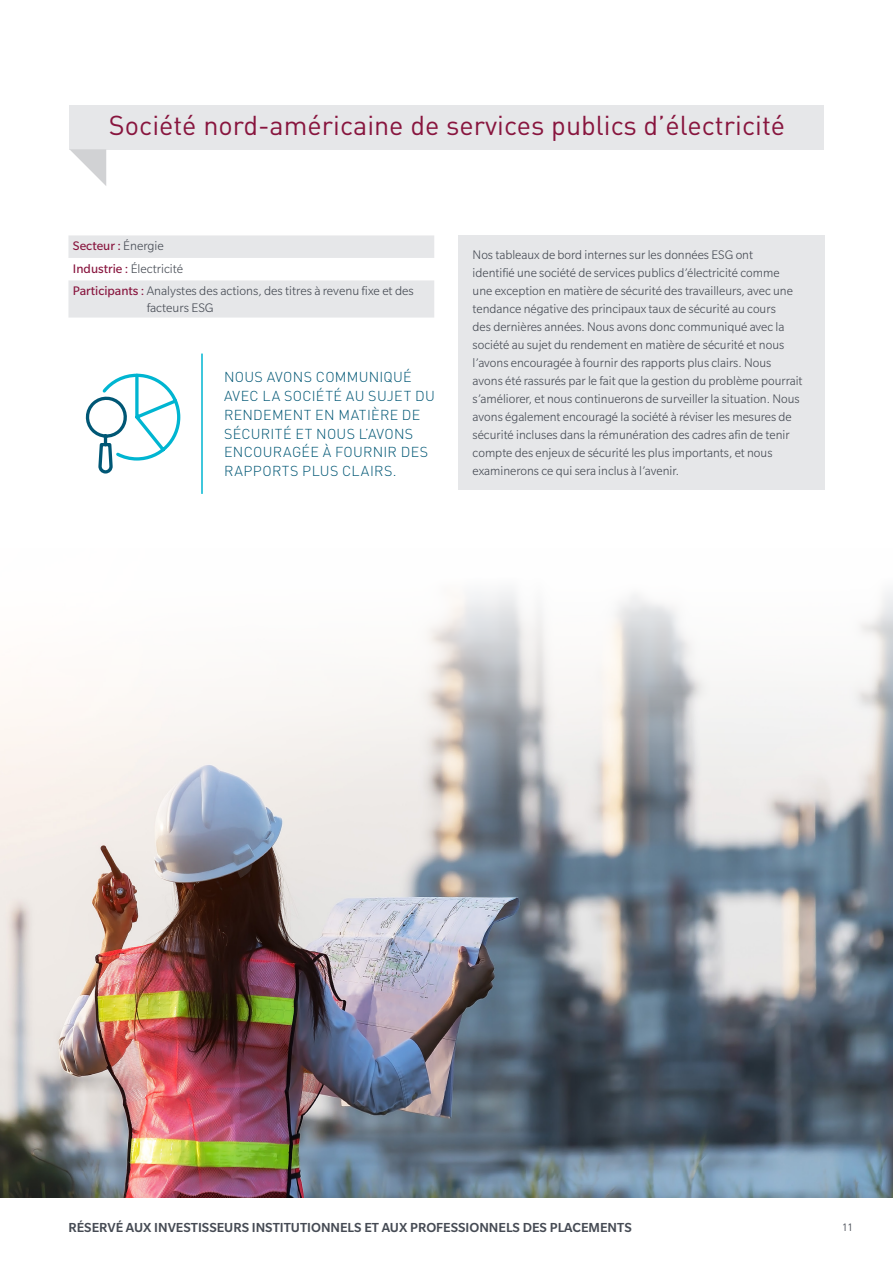
<style>
.page{position:relative;width:893px;height:1263px;background:#fff}
.page>*{position:absolute;margin:0;border:0;box-sizing:border-box;transform-origin:0 0}
.ESG_-_company_name{font:27px "DINOT";color:#88153e}
.sub_subhead{font:300 14.25px/18.8px "DINOT";letter-spacing:.02em;color:#005775}
.t1{font:500 14.25px "Slate Std";color:#464b54}
.body_text{font:300 13.5px/18px "Slate Std";color:#464b54}
.body_text_10_13{font:300 13.5px/16.5px "Slate Std";color:#464b54}
.body_text_10_13-2{font:13.5px "Slate Std";color:#88153e}
.t2{font:10.5px "DINOT";color:#464b54}
.s1{font-weight:300;color:#464b54}
.s2{font-weight:400;color:#88153e}
</style>
<div class="page">
<img style="left:0;top:590px;width:893px;height:607px">
<div style="left:69px;top:105px;width:755px;height:45px;background:#e6e7e9"></div>
<svg style="left:70px;top:149px;width:36px;height:37px"></svg>
<div style="left:458px;top:235px;width:366px;height:255px;background:#e6e7e9"></div>
<hr style="left:201px;top:354px;width:2px;height:140px;background:#00b5d1">
<svg style="left:68px;top:235px;width:366px;height:83px"></svg>
<svg style="left:85px;top:373px;width:96px;height:101px"></svg>
<p class="ESG_-_company_name" style="left:109px;top:109px;width:678px">Société nord-américaine de services publics d’électricité</p>
<p class="body_text_10_13-2" style="left:73px;top:239px;width:92px">Secteur : <span class="s1">Énergie</span></p>
<p class="body_text_10_13" style="left:73px;top:260px;width:112px"><span class="s2">Industrie :</span> Électricité</p>
<p class="body_text_10_13" style="left:147px;top:283px;width:269px;text-indent:-74px"><span class="s2">Participants :</span> Analystes des actions, des titres à revenu fixe et des facteurs ESG</p>
<p class="sub_subhead" style="left:224px;top:368px;width:212px">NOUS AVONS COMMUNIQUÉ<br>AVEC LA SOCIÉTÉ AU SUJET DU<br>RENDEMENT EN MATIÈRE DE<br>SÉCURITÉ ET NOUS L’AVONS<br>ENCOURAGÉE À FOURNIR DES<br>RAPPORTS PLUS CLAIRS.</p>
<p class="body_text" style="left:473px;top:246px;width:331px">Nos tableaux de bord internes sur les données ESG ont<br>identifié une société de services publics d’électricité comme une exception en matière de sécurité des travailleurs, avec une tendance négative des principaux taux de sécurité au cours<br>des dernières années. Nous avons donc communiqué avec la société au sujet du rendement en matière de sécurité et nous l’avons encouragée à fournir des rapports plus clairs. Nous avons été rassurés par le fait que la gestion du problème pourrait s’améliorer, et nous continuerons de surveiller la situation. Nous avons également encouragé la société à réviser les mesures de sécurité incluses dans la rémunération des cadres afin de tenir compte des enjeux de sécurité les plus importants, et nous examinerons ce qui sera inclus à l’avenir.</p>
<p class="t1" style="left:68px;top:1220px;width:565px">RÉSERVÉ AUX INVESTISSEURS INSTITUTIONNELS ET AUX PROFESSIONNELS DES PLACEMENTS</p>
<p class="t2" style="left:842px;top:1220px;width:12px">11</p>
</div>
